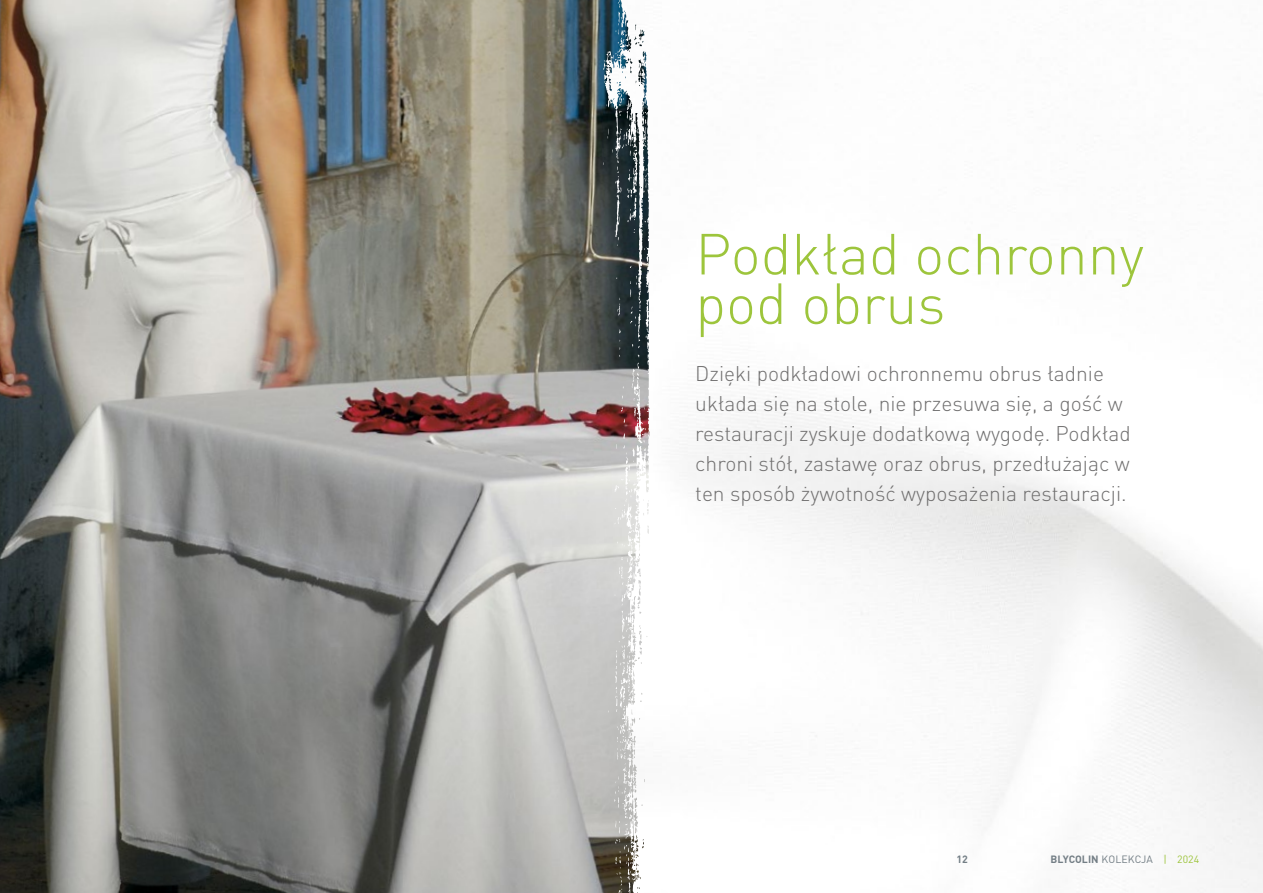
<style>
.page{position:relative;width:1263px;height:893px;background:#fff}
.page>*{position:absolute;margin:0;border:0;box-sizing:border-box;transform-origin:0 0}
.t1{font:300 57px/49.5px "DIN Pro";color:#9dc53c}
.t2{font:300 21px/30px "DIN Pro";color:#706f6f}
.t3{font:700 10.5px "DIN Pro";letter-spacing:.005em;color:#737e85}
.s1{font-weight:400}
.s2{font-weight:400;color:#9dc53c}
</style>
<div class="page">
<img style="left:0;top:0;width:650px;height:893px">
<img style="left:611px;top:0;width:20px;height:68px">
<h1 class="t1" style="left:695px;top:224px;width:450px">Podkład ochronny pod obrus</h1>
<p class="t2" style="left:695px;top:356px;width:437px">Dzięki podkładowi ochronnemu obrus ładnie układa się na stole, nie przesuwa się, a gość w restauracji zyskuje dodatkową wygodę. Podkład chroni stół, zastawę oraz obrus, przedłużając w ten sposób żywotność wyposażenia restauracji.</p>
<p class="t3" style="left:956px;top:852px;width:13px">12</p>
<p class="t3" style="left:1050px;top:852px;width:150px">BLYCOLIN <span class="s1">KOLEKCJA</span> <span class="s2">| 2024</span></p>
</div>
